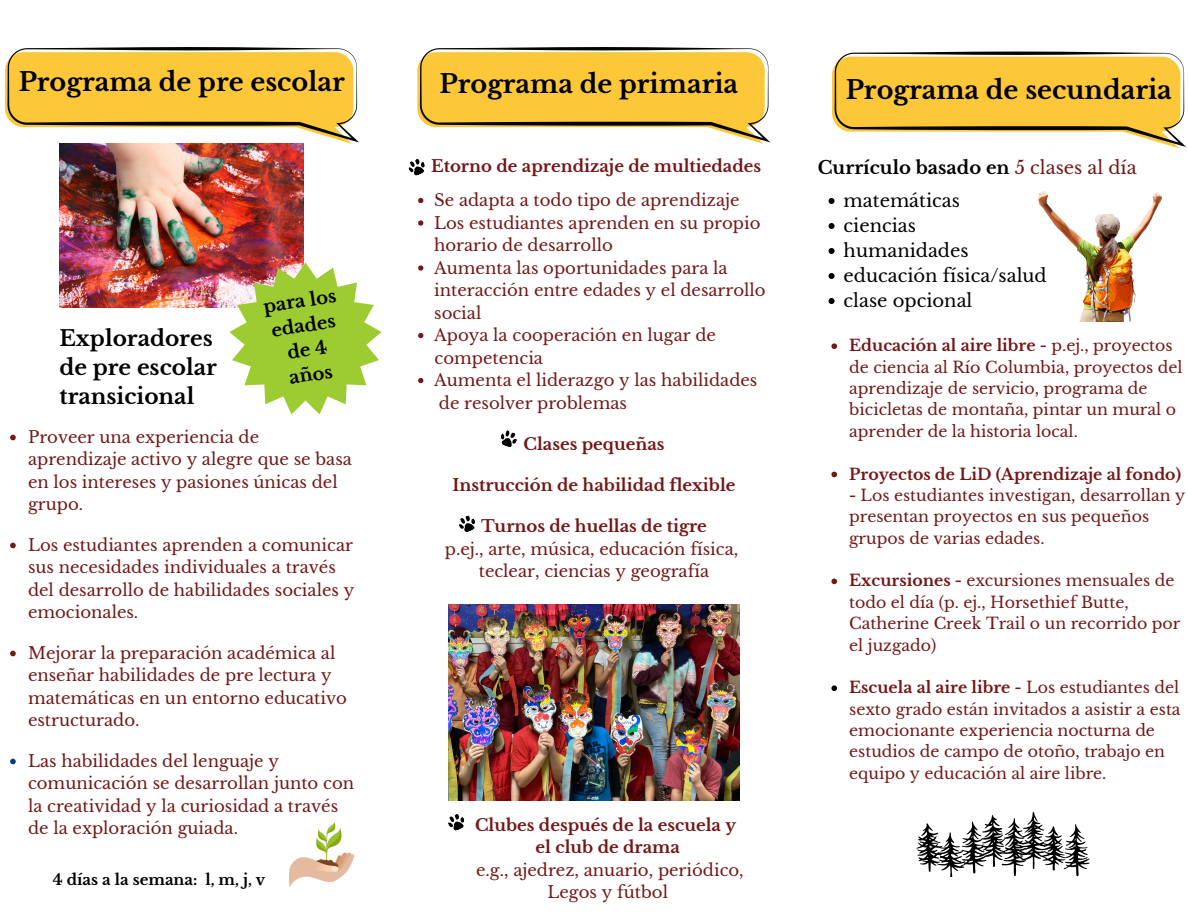
<style>
.page{position:relative;width:1188px;height:918px;background:#fff}
.page>*{position:absolute;margin:0;border:0;box-sizing:border-box;transform-origin:0 0}
.t1{font:700 25.5px "Libre Baskerville";color:#000}
.t2{font:700 21.6px/29.2px "Libre Baskerville";color:#000}
.t3{font:18px/25px "Libre Baskerville";color:#000}
.t4{font:700 18px/24.8px "Libre Baskerville";color:#000;text-align:center}
.t5{font:16.5px/22.5px "Libre Baskerville";color:#741717}
.t6{font:700 16.5px/22.5px "Libre Baskerville";color:#741717;text-align:center}
.t7{font:15.75px/21.3px "Libre Baskerville";color:#741717}
.t8{font:700 15.75px "Libre Baskerville";color:#741717}
.t9{font:700 15px "Libre Baskerville";color:#000}
.s1{font-weight:400;color:#741717}
.s2{font-weight:700}
</style>
<div class="page">
<svg style="left:420px;top:47px;width:350px;height:95px"></svg>
<svg style="left:7px;top:47px;width:352px;height:95px"></svg>
<svg style="left:834px;top:52px;width:352px;height:95px"></svg>
<img style="left:289px;top:822px;width:64px;height:65px">
<svg style="left:10px;top:435px;width:6px;height:5px"></svg>
<svg style="left:10px;top:543px;width:6px;height:5px"></svg>
<svg style="left:10px;top:651px;width:6px;height:5px"></svg>
<svg style="left:10px;top:759px;width:6px;height:5px"></svg>
<svg style="left:501px;top:430px;width:16px;height:17px"></svg>
<svg style="left:459px;top:515px;width:16px;height:17px"></svg>
<svg style="left:448px;top:814px;width:17px;height:17px"></svg>
<svg style="left:408px;top:159px;width:17px;height:17px"></svg>
<svg style="left:916px;top:812px;width:174px;height:65px"></svg>
<img style="left:59px;top:144px;width:245px;height:163px">
<svg style="left:229px;top:262px;width:153px;height:153px"></svg>
<img style="left:448px;top:604px;width:291px;height:196px">
<img style="left:1039px;top:191px;width:122px;height:131px">
<svg style="left:418px;top:198px;width:5px;height:5px"></svg>
<svg style="left:418px;top:220px;width:5px;height:6px"></svg>
<svg style="left:418px;top:265px;width:5px;height:6px"></svg>
<svg style="left:418px;top:333px;width:5px;height:5px"></svg>
<svg style="left:418px;top:378px;width:5px;height:5px"></svg>
<svg style="left:831px;top:343px;width:6px;height:6px"></svg>
<svg style="left:831px;top:472px;width:6px;height:5px"></svg>
<svg style="left:831px;top:579px;width:6px;height:5px"></svg>
<svg style="left:831px;top:685px;width:6px;height:6px"></svg>
<svg style="left:829px;top:198px;width:6px;height:6px"></svg>
<svg style="left:829px;top:223px;width:6px;height:6px"></svg>
<svg style="left:829px;top:248px;width:6px;height:6px"></svg>
<svg style="left:829px;top:273px;width:6px;height:6px"></svg>
<svg style="left:829px;top:298px;width:6px;height:6px"></svg>
<h1 class="t1" style="left:19px;top:66px;width:328px">Programa de pre escolar</h1>
<h1 class="t1" style="left:440px;top:68px;width:300px">Programa de primaria</h1>
<h2 class="t2" style="left:59px;top:323px;width:159px">Exploradores de pre escolar transicional</h2>
<p class="t4" style="left:262px;top:295px;width:75px;rotate:-9deg">para los edades de 4 años</p>
<p class="t5" style="left:28px;top:426px;width:325px">Proveer una experiencia de aprendizaje activo y alegre que se basa en los intereses y pasiones únicas del grupo.</p>
<p class="t5" style="left:28px;top:534px;width:328px">Los estudiantes aprenden a comunicar sus necesidades individuales a través del desarrollo de habilidades sociales y emocionales.</p>
<p class="t5" style="left:28px;top:642px;width:320px">Mejorar la preparación académica al enseñar habilidades de pre lectura y matemáticas en un entorno educativo estructurado.</p>
<p class="t5" style="left:28px;top:750px;width:328px">Las habilidades del lenguaje y comunicación se desarrollan junto con la creatividad y la curiosidad a través de la exploración guiada.</p>
<p class="t9" style="left:53px;top:870px;width:214px">4 días a la semana: l, m, j, v</p>
<p class="t6" style="left:431px;top:155px;width:332px">Etorno de aprendizaje de multiedades</p>
<p class="t5" style="left:434px;top:189px;width:333px">Se adapta a todo tipo de aprendizaje<br>Los estudiantes aprenden en su propio horario de desarrollo<br>Aumenta las oportunidades para la interacción entre edades y el desarrollo social<br>Apoya la cooperación en lugar de</p>
<p class="t5" style="left:434px;top:369px;width:325px">Aumenta el liderazgo y las habilidades de resolver problemas</p>
<p class="t5" style="left:435px;top:347px;width:110px">competencia</p>
<p class="t6" style="left:523px;top:433px;width:143px">Clases pequeñas</p>
<p class="t6" style="left:452px;top:474px;width:285px">Instrucción de habilidad flexible</p>
<p class="t6" style="left:481px;top:515px;width:227px">Turnos de huellas de tigre</p>
<p class="t5" style="left:445px;top:538px;width:295px;text-align:center">p.ej., arte, música, educación física, teclear, ciencias y geografía</p>
<p class="t6" style="left:475px;top:814px;width:263px">Clubes después de la escuela y el club de drama</p>
<p class="t5" style="left:476px;top:859px;width:269px;text-align:center">e.g., ajedrez, anuario, periódico,<br>Legos y fútbol</p>
<h1 class="t1" style="left:846px;top:74px;width:328px">Programa de secundaria</h1>
<p class="t4" style="left:818px;top:155px;width:320px">Currículo basado en <span class="s1">5 clases al día</span></p>
<p class="t3" style="left:844px;top:188px;width:205px">matemáticas<br>ciencias<br>humanidades educación física/salud clase opcional</p>
<p class="t7" style="left:849px;top:335px;width:335px"><span class="s2">Educación al aire libre -</span> p.ej., proyectos de ciencia al Río Columbia, proyectos del aprendizaje de servicio, programa de bicicletas de montaña, pintar un mural o aprender de la historia local.</p>
<p class="t8" style="left:849px;top:464px;width:333px">Proyectos de LiD (Aprendizaje al fondo)</p>
<p class="t7" style="left:849px;top:485px;width:338px"><span class="s2">-</span> Los estudiantes investigan, desarrollan y presentan proyectos en sus pequeños grupos de varias edades.</p>
<p class="t7" style="left:849px;top:570px;width:333px"><span class="s2">Excursiones -</span> excursiones mensuales de todo el día (p. ej., Horsethief Butte,<br>Catherine Creek Trail o un recorrido por el juzgado)</p>
<p class="t7" style="left:849px;top:677px;width:333px"><span class="s2">Escuela al aire libre -</span> Los estudiantes del sexto grado están invitados a asistir a esta emocionante experiencia nocturna de estudios de campo de otoño, trabajo en equipo y educación al aire libre.</p>
</div>
